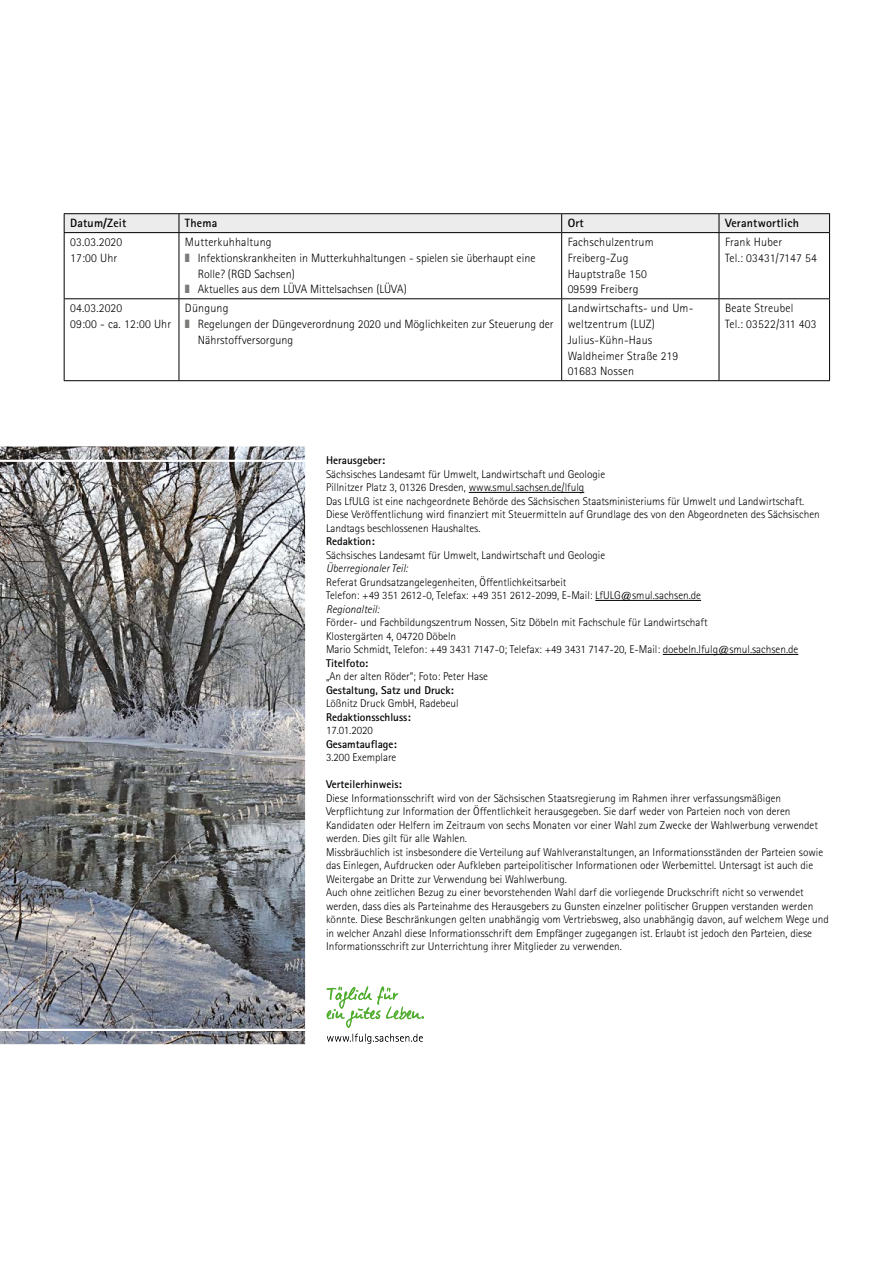
<style>
.page{position:relative;width:893px;height:1263px;background:#fff}
.page>*{position:absolute;margin:0;border:0;box-sizing:border-box;transform-origin:0 0}
.Fließtext_Tabelle_8{font:300 12px/15.8px "Rotis Sans Serif Std";letter-spacing:.005em;color:#000}
.Fließtext_Tabelle_8-2{font:700 12px "Rotis Sans Serif Std";letter-spacing:.015em;color:#000}
.Impressum{font:300 11.25px/13.5px "Rotis Sans Serif Std";color:#000}
.Impressum-2{font:700 11.25px "Rotis Sans Serif Std";color:#000}
.Impressum-3{font:italic 300 11.25px "Rotis Sans Serif Std";color:#000}
.s1{color:#7b7b7a}
</style>
<div class="page">
<hr style="left:469px;top:492px;width:115px;height:1px;background:#000">
<hr style="left:595px;top:600px;width:106px;height:1px;background:#000">
<hr style="left:663px;top:654px;width:135px;height:1px;background:#000">
<hr style="left:64px;top:213px;width:115px;height:1px;background:#000">
<hr style="left:179px;top:213px;width:383px;height:1px;background:#000">
<hr style="left:562px;top:213px;width:157px;height:1px;background:#000">
<hr style="left:719px;top:213px;width:111px;height:1px;background:#000">
<div style="left:64px;top:214px;width:766px;height:18px;background:#ececed"></div>
<hr style="left:64px;top:232px;width:115px;height:1px;background:#000">
<hr style="left:179px;top:232px;width:383px;height:1px;background:#000">
<hr style="left:562px;top:232px;width:157px;height:1px;background:#000">
<hr style="left:719px;top:232px;width:111px;height:1px;background:#000">
<hr style="left:64px;top:233px;width:1px;height:65px;background:#000">
<hr style="left:179px;top:233px;width:1px;height:65px;background:#000">
<hr style="left:561px;top:233px;width:1px;height:65px;background:#000">
<hr style="left:719px;top:233px;width:1px;height:65px;background:#000">
<hr style="left:829px;top:233px;width:1px;height:65px;background:#000">
<hr style="left:64px;top:298px;width:115px;height:1px;background:#000">
<hr style="left:64px;top:299px;width:1px;height:81px;background:#000">
<hr style="left:179px;top:298px;width:383px;height:1px;background:#000">
<hr style="left:179px;top:299px;width:1px;height:81px;background:#000">
<hr style="left:562px;top:298px;width:157px;height:1px;background:#000">
<hr style="left:561px;top:299px;width:1px;height:81px;background:#000">
<hr style="left:719px;top:298px;width:111px;height:1px;background:#000">
<hr style="left:719px;top:299px;width:1px;height:81px;background:#000">
<hr style="left:829px;top:299px;width:1px;height:81px;background:#000">
<hr style="left:64px;top:380px;width:115px;height:1px;background:#000">
<hr style="left:179px;top:380px;width:383px;height:1px;background:#000">
<hr style="left:562px;top:380px;width:157px;height:1px;background:#000">
<hr style="left:719px;top:380px;width:111px;height:1px;background:#000">
<svg style="left:326px;top:986px;width:98px;height:58px"></svg>
<img style="left:0;top:446px;width:305px;height:598px">
<p class="Fließtext_Tabelle_8-2" style="left:70px;top:216px;width:58px">Datum/Zeit</p>
<p class="Fließtext_Tabelle_8-2" style="left:185px;top:216px;width:34px">Thema</p>
<p class="Fließtext_Tabelle_8-2" style="left:568px;top:216px;width:18px">Ort</p>
<p class="Fließtext_Tabelle_8-2" style="left:725px;top:216px;width:75px">Verantwortlich</p>
<p class="Fließtext_Tabelle_8" style="left:70px;top:234px;width:54px">03.03.2020</p>
<p class="Fließtext_Tabelle_8" style="left:70px;top:250px;width:49px">17:00 Uhr</p>
<p class="Fließtext_Tabelle_8" style="left:725px;top:234px;width:59px">Frank Huber</p>
<p class="Fließtext_Tabelle_8" style="left:725px;top:250px;width:93px">Tel.: 03431/7147 54</p>
<p class="Fließtext_Tabelle_8" style="left:568px;top:234px;width:88px">Fachschulzentrum</p>
<p class="Fließtext_Tabelle_8" style="left:568px;top:250px;width:62px">Freiberg-Zug</p>
<p class="Fließtext_Tabelle_8" style="left:568px;top:266px;width:81px">Hauptstraße 150</p>
<p class="Fließtext_Tabelle_8" style="left:568px;top:282px;width:72px">09599 Freiberg</p>
<p class="Fließtext_Tabelle_8" style="left:185px;top:234px;width:88px">Mutterkuhhaltung</p>
<p class="Fließtext_Tabelle_8" style="left:198px;top:250px;width:339px;text-indent:-13px"><span class="s1">❚</span> Infektionskrankheiten in Mutterkuhhaltungen - spielen sie überhaupt eine<br>Rolle? (RGD Sachsen)</p>
<p class="Fließtext_Tabelle_8" style="left:185px;top:282px;width:223px"><span class="s1">❚</span> Aktuelles aus dem LÜVA Mittelsachsen (LÜVA)</p>
<p class="Fließtext_Tabelle_8" style="left:70px;top:300px;width:54px">04.03.2020</p>
<p class="Fließtext_Tabelle_8" style="left:70px;top:316px;width:103px">09:00 - ca. 12:00 Uhr</p>
<p class="Fließtext_Tabelle_8" style="left:185px;top:300px;width:45px">Düngung</p>
<p class="Fließtext_Tabelle_8" style="left:198px;top:316px;width:357px;text-indent:-13px"><span class="s1">❚</span> Regelungen der Düngeverordnung 2020 und Möglichkeiten zur Steuerung der<br>Nährstoffversorgung</p>
<p class="Fließtext_Tabelle_8" style="left:568px;top:300px;width:127px">Landwirtschafts- und Um&shy;weltzentrum (LUZ)</p>
<p class="Fließtext_Tabelle_8" style="left:568px;top:332px;width:86px">Julius-Kühn-Haus</p>
<p class="Fließtext_Tabelle_8" style="left:568px;top:348px;width:112px">Waldheimer Straße 219</p>
<p class="Fließtext_Tabelle_8" style="left:568px;top:363px;width:68px">01683 Nossen</p>
<p class="Fließtext_Tabelle_8" style="left:725px;top:300px;width:70px">Beate Streubel</p>
<p class="Fließtext_Tabelle_8" style="left:725px;top:316px;width:93px">Tel.: 03522/311 403</p>
<p class="Impressum-2" style="left:326px;top:453px;width:61px">Herausgeber:</p>
<p class="Impressum" style="left:326px;top:467px;width:281px">Sächsisches Landesamt für Umwelt, Landwirtschaft und Geologie</p>
<p class="Impressum" style="left:326px;top:481px;width:260px">Pillnitzer Platz 3, 01326 Dresden, www.smul.sachsen.de/lfulg</p>
<p class="Impressum" style="left:326px;top:494px;width:480px">Das LfULG ist eine nachgeordnete Behörde des Sächsischen Staatsministeriums für Umwelt und Landwirtschaft.</p>
<p class="Impressum" style="left:326px;top:508px;width:495px">Diese Veröffentlichung wird finanziert mit Steuermitteln auf Grundlage des von den Abgeordneten des Sächsischen<br>Landtags beschlossenen Haushaltes.</p>
<p class="Impressum-2" style="left:326px;top:534px;width:50px">Redaktion:</p>
<p class="Impressum" style="left:326px;top:548px;width:281px">Sächsisches Landesamt für Umwelt, Landwirtschaft und Geologie</p>
<p class="Impressum-3" style="left:326px;top:562px;width:83px">Überregionaler Teil:</p>
<p class="Impressum" style="left:326px;top:575px;width:242px">Referat Grundsatzangelegenheiten, Öffentlichkeitsarbeit</p>
<p class="Impressum" style="left:326px;top:589px;width:377px">Telefon: +49 351 2612-0, Telefax: +49 351 2612-2099, E-Mail: LfULG@smul.sachsen.de</p>
<p class="Impressum-3" style="left:326px;top:602px;width:55px">Regionalteil:</p>
<p class="Impressum" style="left:326px;top:616px;width:383px">Förder- und Fachbildungszentrum Nossen, Sitz Döbeln mit Fachschule für Landwirtschaft</p>
<p class="Impressum" style="left:326px;top:629px;width:132px">Klostergärten 4, 04720 Döbeln</p>
<p class="Impressum" style="left:326px;top:643px;width:474px">Mario Schmidt, Telefon: +49 3431 7147-0; Telefax: +49 3431 7147-20, E-Mail: doebeln.lfulg@smul.sachsen.de</p>
<p class="Impressum-2" style="left:326px;top:656px;width:44px">Titelfoto:</p>
<p class="Impressum" style="left:326px;top:670px;width:164px">„An der alten Röder“; Foto: Peter Hase</p>
<p class="Impressum-2" style="left:326px;top:683px;width:129px">Gestaltung, Satz und Druck:</p>
<p class="Impressum" style="left:326px;top:697px;width:134px">Lößnitz Druck GmbH, Radebeul</p>
<p class="Impressum-2" style="left:326px;top:710px;width:86px">Redaktionsschluss:</p>
<p class="Impressum" style="left:326px;top:724px;width:48px">17.01.2020</p>
<p class="Impressum-2" style="left:326px;top:737px;width:72px">Gesamtauflage:</p>
<p class="Impressum" style="left:326px;top:751px;width:72px">3.200 Exemplare</p>
<p class="Impressum-2" style="left:326px;top:777px;width:77px">Verteilerhinweis:</p>
<p class="Impressum" style="left:326px;top:791px;width:493px">Diese Informationsschrift wird von der Sächsischen Staatsregierung im Rahmen ihrer verfassungsmäßigen Verpflichtung zur Information der Öffentlichkeit herausgegeben. Sie darf weder von Parteien noch von deren Kandidaten oder Helfern im Zeitraum von sechs Monaten vor einer Wahl zum Zwecke der Wahlwerbung verwendet werden. Dies gilt für alle Wahlen.</p>
<p class="Impressum" style="left:326px;top:845px;width:499px">Missbräuchlich ist insbesondere die Verteilung auf Wahlveranstaltungen, an Informationsständen der Parteien sowie das Einlegen, Aufdrucken oder Aufkleben parteipolitischer Informationen oder Werbemittel. Untersagt ist auch die<br>Weitergabe an Dritte zur Verwendung bei Wahlwerbung.</p>
<p class="Impressum" style="left:326px;top:886px;width:504px">Auch ohne zeitlichen Bezug zu einer bevorstehenden Wahl darf die vorliegende Druckschrift nicht so verwendet werden, dass dies als Parteinahme des Herausgebers zu Gunsten einzelner politischer Gruppen verstanden werden könnte. Diese Beschränkungen gelten unabhängig vom Vertriebsweg, also unabhängig davon, auf welchem Wege und in welcher Anzahl diese Informationsschrift dem Empfänger zugegangen ist. Erlaubt ist jedoch den Parteien, diese Informationsschrift zur Unterrichtung ihrer Mitglieder zu verwenden.</p>
</div>
